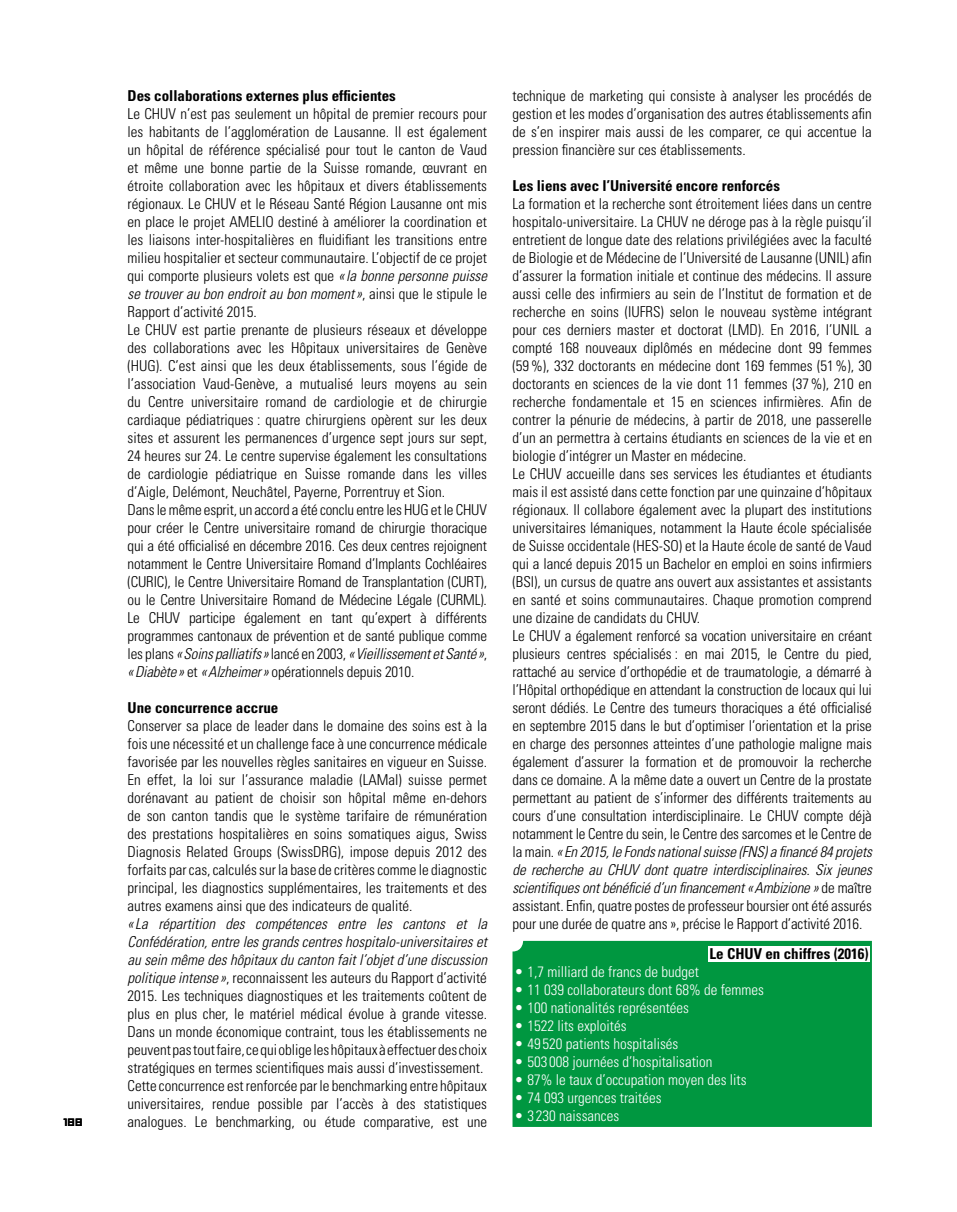
<style>
.page{position:relative;width:957px;height:1212px;background:#fff}
.page>*{position:absolute;margin:0;border:0;box-sizing:border-box;transform-origin:0 0}
.t1{font:300 condensed 15px/18px "Univers";color:#000}
.t2{font:300 condensed 15px "Univers";color:#fff}
.t3{font:700 condensed 15px "Univers";color:#000}
.t4{font:12px "Hooge 0555";color:#000}
.s1{font-style:italic}
</style>
<div class="page">
<div style="left:512px;top:941px;width:360px;height:186px;background:#009740"></div>
<div style="left:708px;top:946px;width:162px;height:16px;background:#fff"></div>
<p class="t4" style="left:64px;top:1114px;width:21px">188</p>
<p class="t3" style="left:128px;top:86px;width:270px">Des collaborations externes plus efficientes</p>
<p class="t1" style="left:128px;top:104px;width:361px">Le CHUV n’est pas seulement un hôpital de premier recours pour les habitants de l’agglomération de Lausanne. Il est également un hôpital de référence spécialisé pour tout le canton de Vaud et même une bonne partie de la Suisse romande, œuvrant en étroite collaboration avec les hôpitaux et divers établissements régionaux. Le CHUV et le Réseau Santé Région Lausanne ont mis en place le projet AMELIO destiné à améliorer la coordination et les liaisons inter-hospitalières en fluidifiant les transitions entre milieu hospitalier et secteur communautaire. L’objectif de ce projet qui comporte plusieurs volets est que <span class="s1">«la bonne personne puisse se trouver au bon endroit au bon moment»</span>, ainsi que le stipule le Rapport d’activité 2015.<br>Le CHUV est partie prenante de plusieurs réseaux et développe des collaborations avec les Hôpitaux universitaires de Genève (HUG). C’est ainsi que les deux établissements, sous l’égide de l’association Vaud-Genève, a mutualisé leurs moyens au sein du Centre universitaire romand de cardiologie et de chirurgie cardiaque pédiatriques : quatre chirurgiens opèrent sur les deux sites et assurent les permanences d’urgence sept jours sur sept, 24 heures sur 24. Le centre supervise également les consultations de cardiologie pédiatrique en Suisse romande dans les villes d’Aigle, Delémont, Neuchâtel, Payerne, Porrentruy et Sion.<br>Dans le même esprit, un accord a été conclu entre les HUG et le CHUV pour créer le Centre universitaire romand de chirurgie thoracique qui a été officialisé en décembre 2016. Ces deux centres rejoignent notamment le Centre Universitaire Romand d’Implants Cochléaires (CURIC), le Centre Universitaire Romand de Transplantation (CURT), ou le Centre Universitaire Romand de Médecine Légale (CURML).<br>Le CHUV participe également en tant qu’expert à différents programmes cantonaux de prévention et de santé publique comme les plans <span class="s1">«Soins palliatifs»</span> lancé en 2003, <span class="s1">«Vieillissement et Santé»</span>, <span class="s1">«Diabète»</span> et <span class="s1">«Alzheimer»</span> opérationnels depuis 2010.</p>
<p class="t3" style="left:128px;top:698px;width:152px">Une concurrence accrue</p>
<p class="t1" style="left:128px;top:716px;width:361px;text-align:justify">Conserver sa place de leader dans le domaine des soins est à la fois une nécessité et un challenge face à une concurrence médicale favorisée par les nouvelles règles sanitaires en vigueur en Suisse.<br>En effet, la loi sur l’assurance maladie (LAMal) suisse permet dorénavant au patient de choisir son hôpital même en-dehors de son canton tandis que le système tarifaire de rémunération des prestations hospitalières en soins somatiques aigus, Swiss Diagnosis Related Groups (SwissDRG), impose depuis 2012 des forfaits par cas, calculés sur la base de critères comme le diagnostic principal, les diagnostics supplémentaires, les traitements et des autres examens ainsi que des indicateurs de qualité.</p>
<p class="t1" style="left:128px;top:914px;width:361px"><span class="s1">«La répartition des compétences entre les cantons et la Confédération, entre les grands centres hospitalo-universitaires et au sein même des hôpitaux du canton fait l’objet d’une discussion politique intense »</span>, reconnaissent les auteurs du Rapport d’activité 2015. Les techniques diagnostiques et les traitements coûtent de plus en plus cher, le matériel médical évolue à grande vitesse.<br>Dans un monde économique contraint, tous les établissements ne peuvent pas tout faire, ce qui oblige les hôpitaux à effectuer des choix stratégiques en termes scientifiques mais aussi d’investissement.<br>Cette concurrence est renforcée par le benchmarking entre hôpitaux universitaires, rendue possible par l’accès à des statistiques analogues. Le benchmarking, ou étude comparative, est une</p>
<p class="t1" style="left:512px;top:86px;width:361px;text-align:justify">technique de marketing qui consiste à analyser les procédés de gestion et les modes d’organisation des autres établissements afin de s’en inspirer mais aussi de les comparer, ce qui accentue la pression financière sur ces établissements.</p>
<p class="t3" style="left:512px;top:176px;width:269px">Les liens avec l’Université encore renforcés</p>
<p class="t1" style="left:512px;top:194px;width:361px">La formation et la recherche sont étroitement liées dans un centre hospitalo-universitaire. La CHUV ne déroge pas à la règle puisqu’il entretient de longue date des relations privilégiées avec la faculté de Biologie et de Médecine de l’Université de Lausanne (UNIL) afin d’assurer la formation initiale et continue des médecins. Il assure aussi celle des infirmiers au sein de l’Institut de formation et de recherche en soins (IUFRS) selon le nouveau système intégrant pour ces derniers master et doctorat (LMD). En 2016, l’UNIL a compté 168 nouveaux diplômés en médecine dont 99 femmes (59%), 332 doctorants en médecine dont 169 femmes (51%), 30 doctorants en sciences de la vie dont 11 femmes (37%), 210 en recherche fondamentale et 15 en sciences infirmières. Afin de contrer la pénurie de médecins, à partir de 2018, une passerelle d’un an permettra à certains étudiants en sciences de la vie et en biologie d’intégrer un Master en médecine.<br>Le CHUV accueille dans ses services les étudiantes et étudiants mais il est assisté dans cette fonction par une quinzaine d’hôpitaux régionaux. Il collabore également avec la plupart des institutions universitaires lémaniques, notamment la Haute école spécialisée de Suisse occidentale (HES-SO) et la Haute école de santé de Vaud qui a lancé depuis 2015 un Bachelor en emploi en soins infirmiers (BSI), un cursus de quatre ans ouvert aux assistantes et assistants en santé et soins communautaires. Chaque promotion comprend une dizaine de candidats du CHUV.<br>Le CHUV a également renforcé sa vocation universitaire en créant plusieurs centres spécialisés : en mai 2015, le Centre du pied, rattaché au service d’orthopédie et de traumatologie, a démarré à l’Hôpital orthopédique en attendant la construction de locaux qui lui seront dédiés. Le Centre des tumeurs thoraciques a été officialisé en septembre 2015 dans le but d’optimiser l’orientation et la prise en charge des personnes atteintes d’une pathologie maligne mais également d’assurer la formation et de promouvoir la recherche dans ce domaine. A la même date a ouvert un Centre de la prostate permettant au patient de s’informer des différents traitements au cours d’une consultation interdisciplinaire. Le CHUV compte déjà notamment le Centre du sein, le Centre des sarcomes et le Centre de la main. <span class="s1">«En 2015, le Fonds national suisse (FNS) a financé 84 projets de recherche au CHUV dont quatre interdisciplinaires. Six jeunes scientifiques ont bénéficié d’un financement «Ambizione »</span> de maître assistant. Enfin, quatre postes de professeur boursier ont été assurés pour une durée de quatre ans », précise le Rapport d’activité 2016.</p>
<p class="t3" style="left:709px;top:944px;width:161px">Le CHUV en chiffres (2016)</p>
<p class="t2" style="left:514px;top:962px;width:186px">• 1,7 milliard de francs de budget</p>
<p class="t2" style="left:514px;top:980px;width:251px">• 11 039 collaborateurs dont 68% de femmes</p>
<p class="t2" style="left:514px;top:998px;width:176px">• 100 nationalités représentées</p>
<p class="t2" style="left:514px;top:1016px;width:113px">• 1522 lits exploités</p>
<p class="t2" style="left:514px;top:1034px;width:165px">• 49 520 patients hospitalisés</p>
<p class="t2" style="left:514px;top:1052px;width:199px">• 503 008 journées d’hospitalisation</p>
<p class="t2" style="left:514px;top:1070px;width:233px">• 87% le taux d’occupation moyen des lits</p>
<p class="t2" style="left:514px;top:1088px;width:148px">• 74 093 urgences traitées</p>
<p class="t2" style="left:514px;top:1106px;width:106px">• 3 230 naissances</p>
</div>
